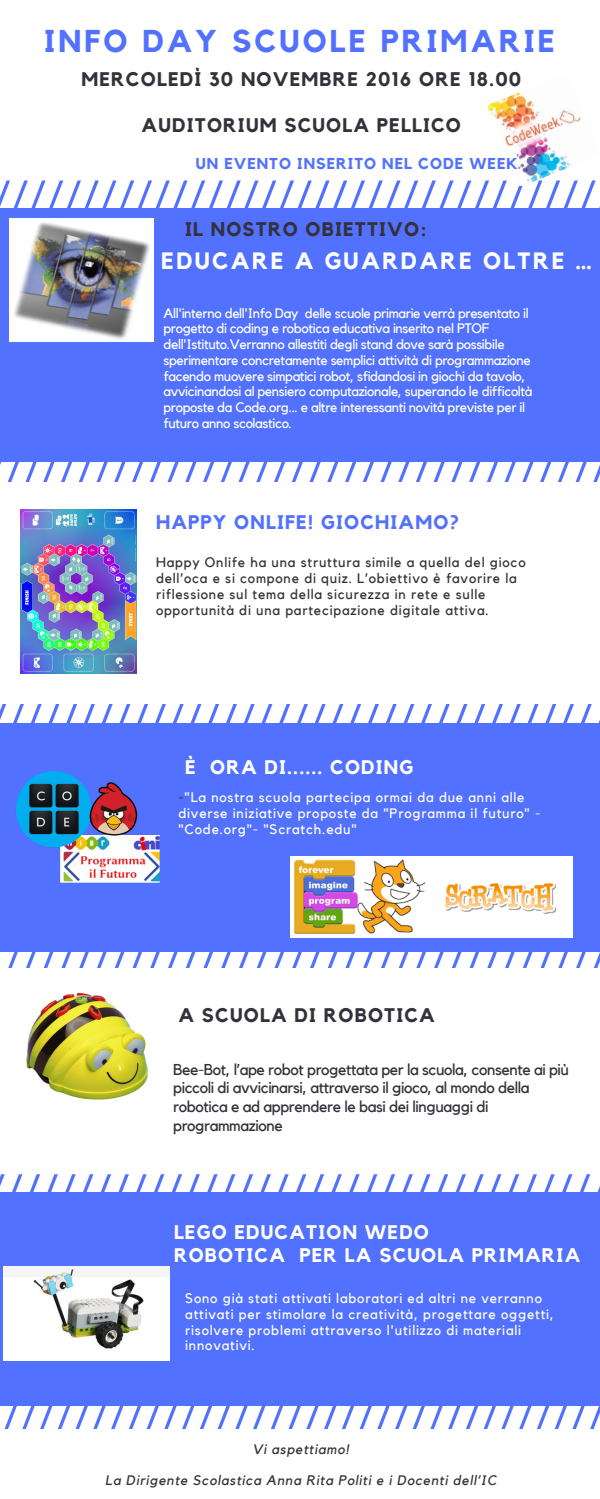
<style>
.page{position:relative;width:600px;height:1499px;background:#5271ff}
.page>*{position:absolute;margin:0;border:0;box-sizing:border-box;transform-origin:0 0}
.t1{font:700 31.4px "Kollektif";letter-spacing:.1em;color:#5271ff}
.t2{font:700 23.6px "Kollektif";letter-spacing:.1em;color:#fff}
.t3{font:700 19.7px "Kollektif";letter-spacing:.06em;color:#34313a}
.t4{font:700 19.7px/23.2px "Kollektif";letter-spacing:.06em;color:#fff}
.t5{font:700 19.7px "Kollektif";letter-spacing:.06em;color:#5271ff}
.t6{font:15.7px/18.8px "Kollektif";letter-spacing:-.025em;color:#34313a}
.t7{font:700 15.7px "Kollektif";letter-spacing:.06em;color:#5271ff}
.t8{font:13.8px/15.8px "Kollektif";letter-spacing:-.025em;color:#fff}
.t9{font:13.8px/15.8px "Kollektif";letter-spacing:.06em;color:#fff}
.t10{font:13.8px/15.8px "Kollektif";letter-spacing:.06em;color:#34313a}
.t11{font:italic 13.8px "Kollektif";letter-spacing:.06em;color:#34313a}
.s1{color:#34313a}
</style>
<div class="page">
<div style="left:0;top:0;width:600px;height:207px;background:#fff"></div>
<div style="left:0;top:463px;width:600px;height:260px;background:#fff"></div>
<div style="left:0;top:952px;width:600px;height:239px;background:#fff"></div>
<div style="left:0;top:1406px;width:600px;height:93px;background:#fff"></div>
<svg style="left:0;top:462px;width:600px;height:20px"></svg>
<svg style="left:8px;top:930px;width:592px;height:37px"></svg>
<svg style="left:0;top:1174px;width:600px;height:18px"></svg>
<svg style="left:5px;top:1406px;width:595px;height:22px"></svg>
<svg style="left:0;top:180px;width:600px;height:28px"></svg>
<svg style="left:0;top:704px;width:600px;height:19px"></svg>
<img style="left:9px;top:218px;width:145px;height:124px">
<img style="left:488px;top:92px;width:112px;height:94px">
<img style="left:26px;top:992px;width:123px;height:108px">
<img style="left:21px;top:509px;width:115px;height:165px">
<img style="left:16px;top:771px;width:144px;height:111px">
<img style="left:290px;top:856px;width:282px;height:81px">
<img style="left:4px;top:1266px;width:166px;height:95px">
<h1 class="t1" style="left:44px;top:27px;width:512px">INFO DAY SCUOLE PRIMARIE</h1>
<h3 class="t3" style="left:82px;top:70px;width:441px">MERCOLEDÌ 30 NOVEMBRE 2016 ORE 18.00</h3>
<h3 class="t3" style="left:142px;top:116px;width:321px">AUDITORIUM SCUOLA PELLICO</h3>
<p class="t7" style="left:196px;top:156px;width:323px">UN EVENTO INSERITO NEL CODE WEEK</p>
<h3 class="t3" style="left:185px;top:221px;width:243px">IL NOSTRO OBIETTIVO:</h3>
<h2 class="t2" style="left:161px;top:250px;width:432px">EDUCARE A GUARDARE OLTRE …</h2>
<p class="t8" style="left:164px;top:305px;width:371px">All'interno dell'Info Day delle scuole primarie verrà presentato il progetto di coding e robotica educativa inserito nel PTOF dell'Istituto.Verranno allestiti degli stand dove sarà possibile sperimentare concretamente semplici attività di programmazione facendo muovere simpatici robot, sfidandosi in giochi da tavolo, avvicinandosi al pensiero computazionale, superando le difficoltà proposte da Code.org... e altre interessanti novità previste per il futuro anno scolastico.</p>
<h3 class="t5" style="left:156px;top:513px;width:305px">HAPPY ONLIFE! GIOCHIAMO?</h3>
<p class="t10" style="left:156px;top:555px;width:371px">Happy Onlife ha una struttura simile a quella del gioco dell’oca e si compone di quiz. L’obiettivo è favorire la riflessione sul tema della sicurezza in rete e sulle opportunità di una partecipazione digitale attiva.</p>
<h3 class="t4" style="left:185px;top:757px;width:229px">È ORA DI...... CODING</h3>
<p class="t9" style="left:178px;top:790px;width:363px"><span class="s1">-</span>"La nostra scuola partecipa ormai da due anni alle diverse iniziative proposte da "Programma il futuro" - "Code.org"- "Scratch.edu"</p>
<h3 class="t3" style="left:178px;top:1006px;width:258px">A SCUOLA DI ROBOTICA</h3>
<p class="t6" style="left:173px;top:1060px;width:397px">Bee-Bot, l’ape robot progettata per la scuola, consente ai più piccoli di avvicinarsi, attraverso il gioco, al mondo della robotica e ad apprendere le basi dei linguaggi di programmazione</p>
<h3 class="t4" style="left:174px;top:1222px;width:408px">LEGO EDUCATION WEDO<br>ROBOTICA PER LA SCUOLA PRIMARIA</h3>
<p class="t9" style="left:185px;top:1291px;width:370px">Sono già stati attivati laboratori ed altri ne verranno attivati per stimolare la creatività, progettare oggetti, risolvere problemi attraverso l'utilizzo di materiali innovativi.</p>
<p class="t11" style="left:253px;top:1443px;width:98px">Vi aspettiamo!</p>
<p class="t11" style="left:105px;top:1474px;width:393px">La Dirigente Scolastica Anna Rita Politi e i Docenti dell’IC</p>
</div>
